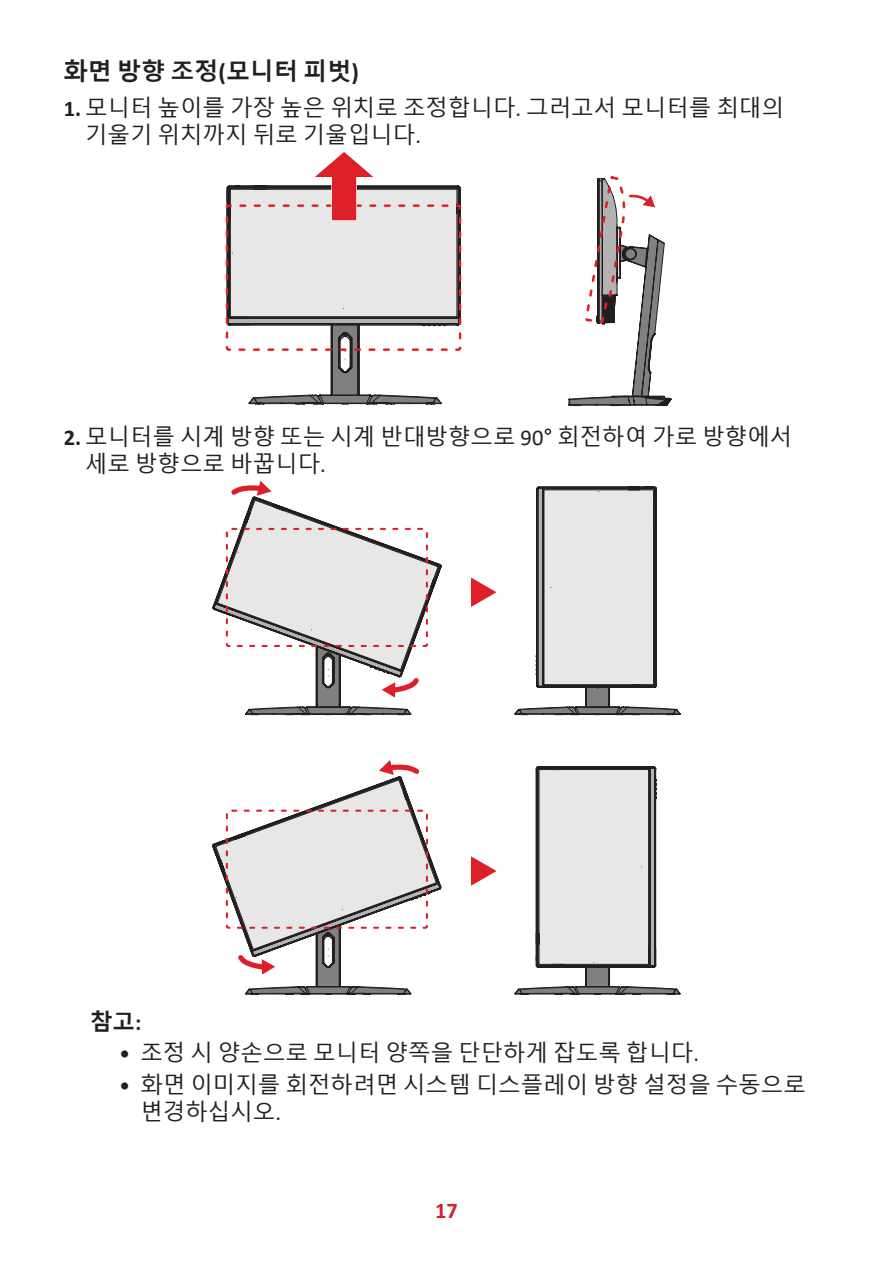
<style>
.page{position:relative;width:893px;height:1263px;background:#fff}
.page>*{position:absolute;margin:0;border:0;box-sizing:border-box;transform-origin:0 0}
.t1{font:700 24px "Malgun Gothic";color:#231f20}
.t2{font:22.5px/27px "Malgun Gothic";color:#231f20}
.t3{font:700 22.5px "Malgun Gothic";color:#231f20}
.t4{font:700 22.5px "Calibri";color:#d1232a}
.s1{font-family:"Calibri"}
.s2{font-family:"Calibri";font-weight:700}
</style>
<div class="page">
<svg style="left:569px;top:176px;width:102px;height:231px"></svg>
<svg style="left:227px;top:152px;width:233px;height:253px"></svg>
<svg style="left:515px;top:487px;width:165px;height:228px"></svg>
<svg style="left:515px;top:767px;width:165px;height:228px"></svg>
<svg style="left:471px;top:577px;width:25px;height:30px"></svg>
<svg style="left:471px;top:856px;width:25px;height:30px"></svg>
<svg style="left:213px;top:760px;width:228px;height:235px"></svg>
<svg style="left:213px;top:481px;width:228px;height:234px"></svg>
<p class="t1" style="left:64px;top:57px;width:297px">화면 방향 조정<span class="s1">(</span>모니터 피벗<span class="s1">)</span></p>
<p class="t2" style="left:85px;top:94px;width:700px;text-indent:-21px"><span class="s2">1.</span> 모니터 높이를 가장 높은 위치로 조정합니다<span class="s1">.</span> 그러고서 모니터를 최대의 기울기 위치까지 뒤로 기울입니다<span class="s1">.</span></p>
<p class="t2" style="left:85px;top:423px;width:709px;text-indent:-21px"><span class="s2">2.</span> 모니터를 시계 방향 또는 시계 반대방향으로 <span class="s1">90</span>° 회전하여 가로 방향에서 세로 방향으로 바꿉니다<span class="s1">.</span></p>
<p class="t3" style="left:90px;top:1009px;width:53px">참고<span class="s1">:</span></p>
<p class="t2" style="left:119px;top:1040px;width:582px"><span class="s1">•</span> 조정 시 양손으로 모니터 양쪽을 단단하게 잡도록 합니다<span class="s1">.</span></p>
<p class="t2" style="left:140px;top:1071px;width:667px;text-indent:-21px"><span class="s1">•</span> 화면 이미지를 회전하려면 시스템 디스플레이 방향 설정을 수동으로 변경하십시오<span class="s1">.</span></p>
<p class="t4" style="left:435px;top:1194px;width:24px">17</p>
</div>
